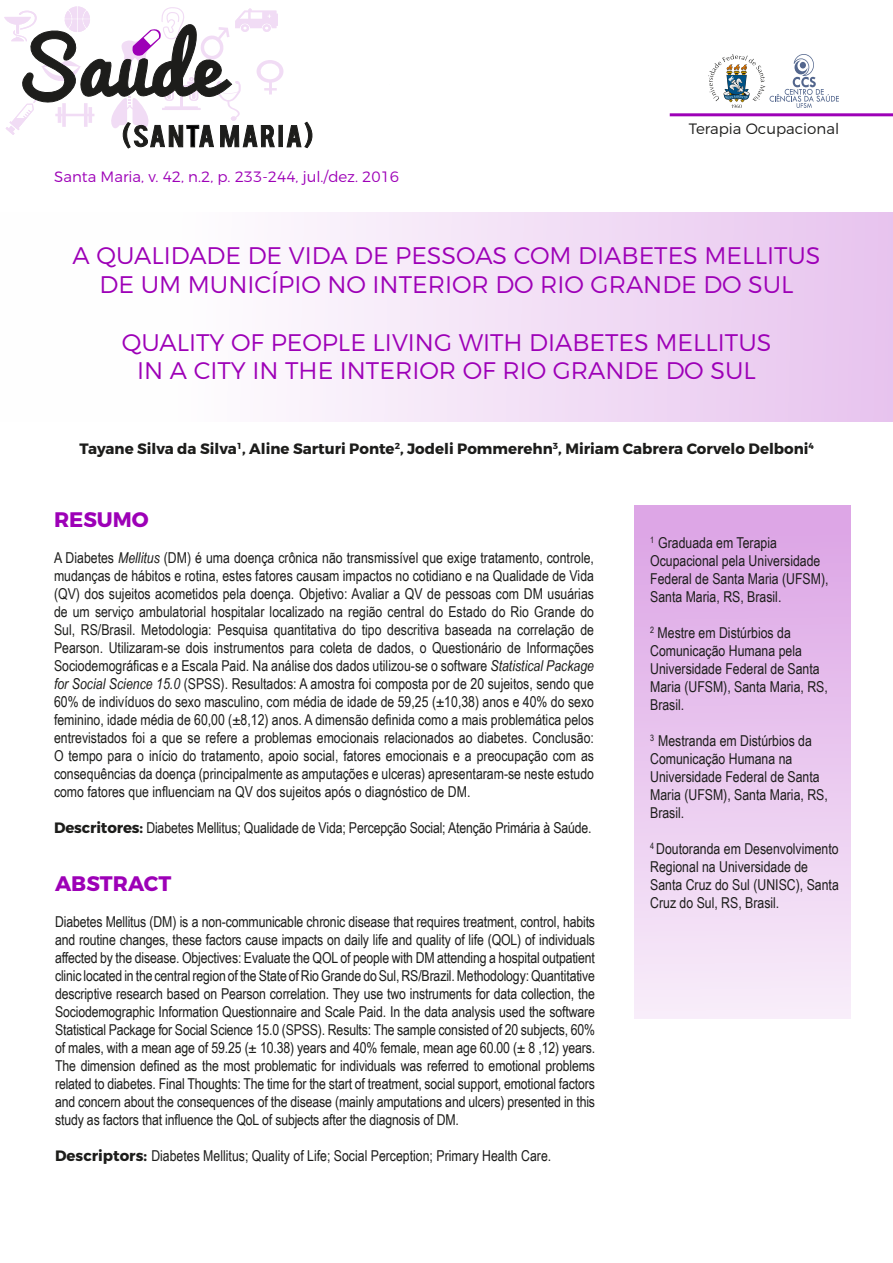
<style>
.page{position:relative;width:893px;height:1263px;background:#fff}
.page>*{position:absolute;margin:0;border:0;box-sizing:border-box;transform-origin:0 0}
.t1{font:300 24px/28.8px "Montserrat";color:#9d00b7;text-align:center}
.t2{font:700 21px "Montserrat";color:#9d00b7}
.t3{font:15px/18px "Arial Narrow";color:#1d1d1b}
.t4{font:700 15px "Montserrat";color:#1d1d1b}
.t5{font:300 15px "Montserrat";color:#9d00b7}
.t6{font:300 15px "Montserrat";color:#1d1d1b}
.s1{font-style:italic}
.s2{font-family:"Montserrat";font-weight:700}
</style>
<div class="page">
<div style="left:634px;top:505px;width:216px;height:513px;background:linear-gradient(to bottom,#dba2e5,#f8edfa)"></div>
<div style="left:0;top:212px;width:893px;height:209px;background:linear-gradient(to right,#fff,#e8c5ef)"></div>
<hr style="left:670px;top:113px;width:223px;height:3px;background:#9d00b7">
<svg style="left:708px;top:54px;width:131px;height:54px"></svg>
<svg style="left:4px;top:6px;width:309px;height:142px"></svg>
<p class="t5" style="left:54px;top:167px;width:346px">Santa Maria, v. 42, n.2, p. 233-244, jul./dez. 2016</p>
<p class="t6" style="left:689px;top:119px;width:152px">Terapia Ocupacional</p>
<h1 class="t1" style="left:73px;top:241px;width:749px">A QUALIDADE DE VIDA DE PESSOAS COM DIABETES MELLITUS<br>DE UM MUNICÍPIO NO INTERIOR DO RIO GRANDE DO SUL</h1>
<h1 class="t1" style="left:122px;top:327px;width:651px">QUALITY OF PEOPLE LIVING WITH DIABETES MELLITUS<br>IN A CITY IN THE INTERIOR OF RIO GRANDE DO SUL</h1>
<p class="t4" style="left:79px;top:440px;width:736px">Tayane Silva da Silva<sup>1</sup>, Aline Sarturi Ponte<sup>2</sup>, Jodeli Pommerehn<sup>3</sup>, Miriam Cabrera Corvelo Delboni<sup>4</sup></p>
<h2 class="t2" style="left:54px;top:506px;width:96px">RESUMO</h2>
<p class="t3" style="left:54px;top:548px;width:541px;text-align:justify">A Diabetes <span class="s1">Mellitus</span> (DM) é uma doença crônica não transmissível que exige tratamento, controle, mudanças de hábitos e rotina, estes fatores causam impactos no cotidiano e na Qualidade de Vida (QV) dos sujeitos acometidos pela doença. Objetivo: Avaliar a QV de pessoas com DM usuárias de um serviço ambulatorial hospitalar localizado na região central do Estado do Rio Grande do Sul, RS/Brasil. Metodologia: Pesquisa quantitativa do tipo descritiva baseada na correlação de Pearson. Utilizaram-se dois instrumentos para coleta de dados, o Questionário de Informações Sociodemográficas e a Escala Paid. Na análise dos dados utilizou-se o software <span class="s1">Statistical Package for Social Science 15.0</span> (SPSS). Resultados: A amostra foi composta por de 20 sujeitos, sendo que 60% de indivíduos do sexo masculino, com média de idade de 59,25 (±10,38) anos e 40% do sexo feminino, idade média de 60,00 (±8,12) anos. A dimensão definida como a mais problemática pelos entrevistados foi a que se refere a problemas emocionais relacionados ao diabetes. Conclusão:<br>O tempo para o início do tratamento, apoio social, fatores emocionais e a preocupação com as consequências da doença (principalmente as amputações e ulceras) apresentaram-se neste estudo como fatores que influenciam na QV dos sujeitos após o diagnóstico de DM.</p>
<p class="t3" style="left:54px;top:818px;width:539px"><span class="s2">Descritores:</span> Diabetes Mellitus; Qualidade de Vida; Percepção Social; Atenção Primária à Saúde.</p>
<h2 class="t2" style="left:55px;top:870px;width:118px">ABSTRACT</h2>
<p class="t3" style="left:55px;top:912px;width:542px;text-align:justify">Diabetes Mellitus (DM) is a non-communicable chronic disease that requires treatment, control, habits and routine changes, these factors cause impacts on daily life and quality of life (QOL) of individuals affected by the disease. Objectives: Evaluate the QOL of people with DM attending a hospital outpatient clinic located in the central region of the State of Rio Grande do Sul, RS/Brazil. Methodology: Quantitative descriptive research based on Pearson correlation. They use two instruments for data collection, the Sociodemographic Information Questionnaire and Scale Paid. In the data analysis used the software Statistical Package for Social Science 15.0 (SPSS). Results: The sample consisted of 20 subjects, 60% of males, with a mean age of 59.25 (± 10.38) years and 40% female, mean age 60.00 (± 8 ,12) years.<br>The dimension defined as the most problematic for individuals was referred to emotional problems related to diabetes. Final Thoughts: The time for the start of treatment, social support, emotional factors and concern about the consequences of the disease (mainly amputations and ulcers) presented in this study as factors that influence the QoL of subjects after the diagnosis of DM.</p>
<p class="t3" style="left:55px;top:1146px;width:498px"><span class="s2">Descriptors:</span> Diabetes Mellitus; Quality of Life; Social Perception; Primary Health Care.</p>
<p class="t3" style="left:650px;top:533px;width:180px"><sup>1</sup> Graduada em Terapia<br>Ocupacional pela Universidade<br>Federal de Santa Maria (UFSM),<br>Santa Maria, RS, Brasil.</p>
<p class="t3" style="left:650px;top:623px;width:179px"><sup>2</sup> Mestre em Distúrbios da<br>Comunicação Humana pela<br>Universidade Federal de Santa<br>Maria (UFSM), Santa Maria, RS,<br>Brasil.</p>
<p class="t3" style="left:650px;top:731px;width:179px"><sup>3</sup> Mestranda em Distúrbios da<br>Comunicação Humana na<br>Universidade Federal de Santa<br>Maria (UFSM), Santa Maria, RS,<br>Brasil.</p>
<p class="t3" style="left:650px;top:839px;width:190px"><sup>4</sup> Doutoranda em Desenvolvimento<br>Regional na Universidade de<br>Santa Cruz do Sul (UNISC), Santa<br>Cruz do Sul, RS, Brasil.</p>
</div>
